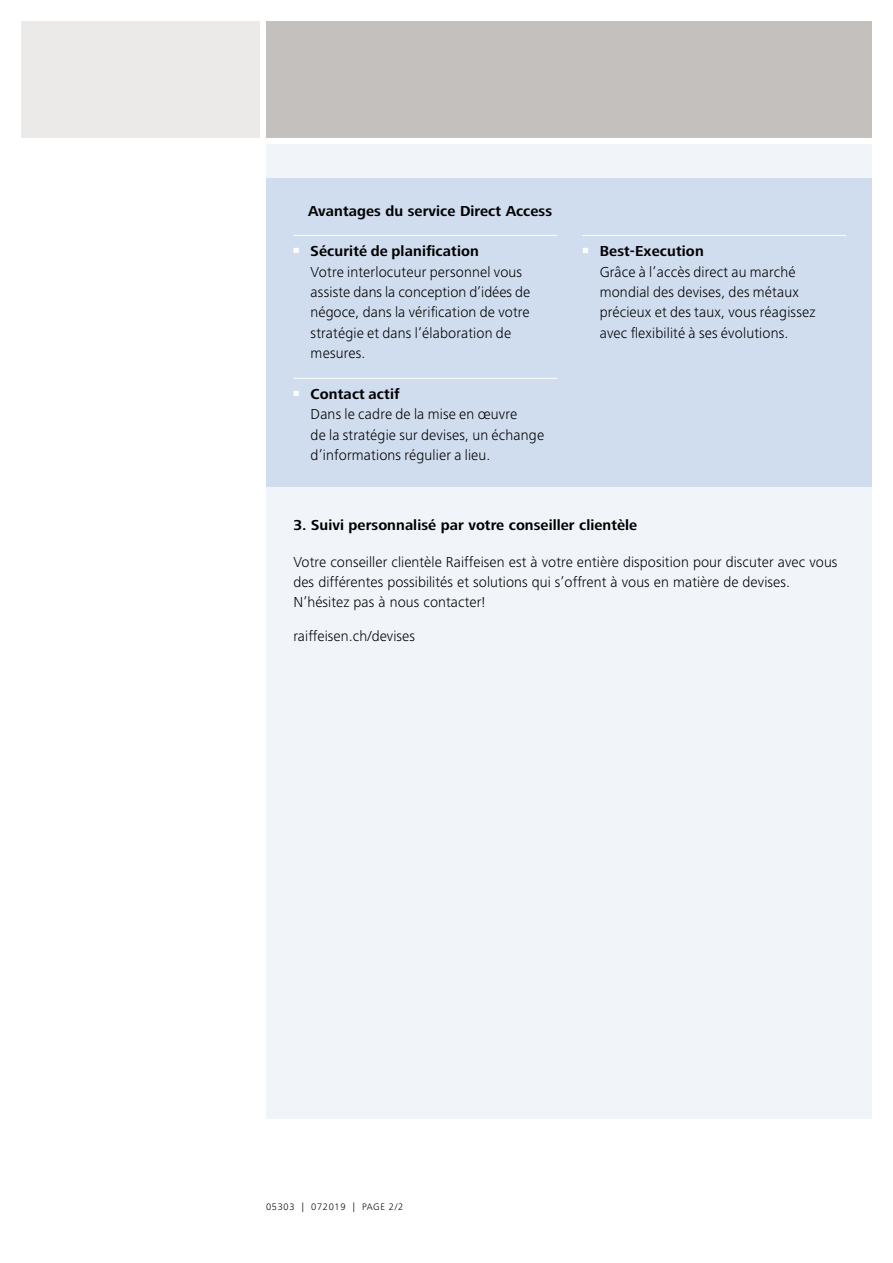
<style>
.page{position:relative;width:893px;height:1263px;background:#fff}
.page>*{position:absolute;margin:0;border:0;box-sizing:border-box;transform-origin:0 0}
.t1{font:300 15px/20.4px "Frutiger Next LT";letter-spacing:.01em;color:#000}
.t2{font:700 15px "Frutiger Next LT";letter-spacing:.005em;color:#000}
.t3{font:300 9.75px "Frutiger Next LT";letter-spacing:.07em;color:#000}
.s1{font-weight:700}
</style>
<div class="page">
<div style="left:266px;top:144px;width:606px;height:975px;background:#f1f5fa"></div>
<div style="left:21px;top:21px;width:239px;height:117px;background:#ebeae9"></div>
<div style="left:266px;top:21px;width:606px;height:117px;background:#c4c0be"></div>
<div style="left:266px;top:179px;width:606px;height:308px;background:#d0ddef"></div>
<hr style="left:294px;top:235px;width:263px;height:1px;background:#fff">
<hr style="left:294px;top:378px;width:263px;height:1px;background:#fff">
<hr style="left:583px;top:235px;width:263px;height:1px;background:#fff">
<p class="t2" style="left:308px;top:202px;width:245px">Avantages du service Direct Access</p>
<p class="t1" style="left:311px;top:241px;width:221px;text-indent:-17px"><sup>■</sup> <span class="s1">Sécurité de planification<br></span>Votre interlocuteur personnel vous assiste dans la conception d’idées de négoce, dans la vérification de votre stratégie et dans l’élaboration de mesures.</p>
<p class="t1" style="left:311px;top:384px;width:235px;text-indent:-17px"><sup>■</sup> <span class="s1">Contact actif<br></span>Dans le cadre de la mise en œuvre<br>de la stratégie sur devises, un échange d’informations régulier a lieu.</p>
<p class="t1" style="left:600px;top:241px;width:217px;text-indent:-17px"><sup>■</sup> <span class="s1">Best-Execution<br></span>Grâce à l’accès direct au marché mondial des devises, des métaux précieux et des taux, vous réagissez avec flexibilité à ses évolutions.</p>
<p class="t2" style="left:293px;top:517px;width:345px">3. Suivi personnalisé par votre conseiller clientèle</p>
<p class="t1" style="left:293px;top:551px;width:546px">Votre conseiller clientèle Raiffeisen est à votre entière disposition pour discuter avec vous des différentes possibilités et solutions qui s’offrent à vous en matière de devises.<br>N’hésitez pas à nous contacter!</p>
<p class="t1" style="left:293px;top:625px;width:123px">raiffeisen.ch/devises</p>
<p class="t3" style="left:266px;top:1202px;width:139px">05303 | 072019 | PAGE 2/2</p>
</div>
